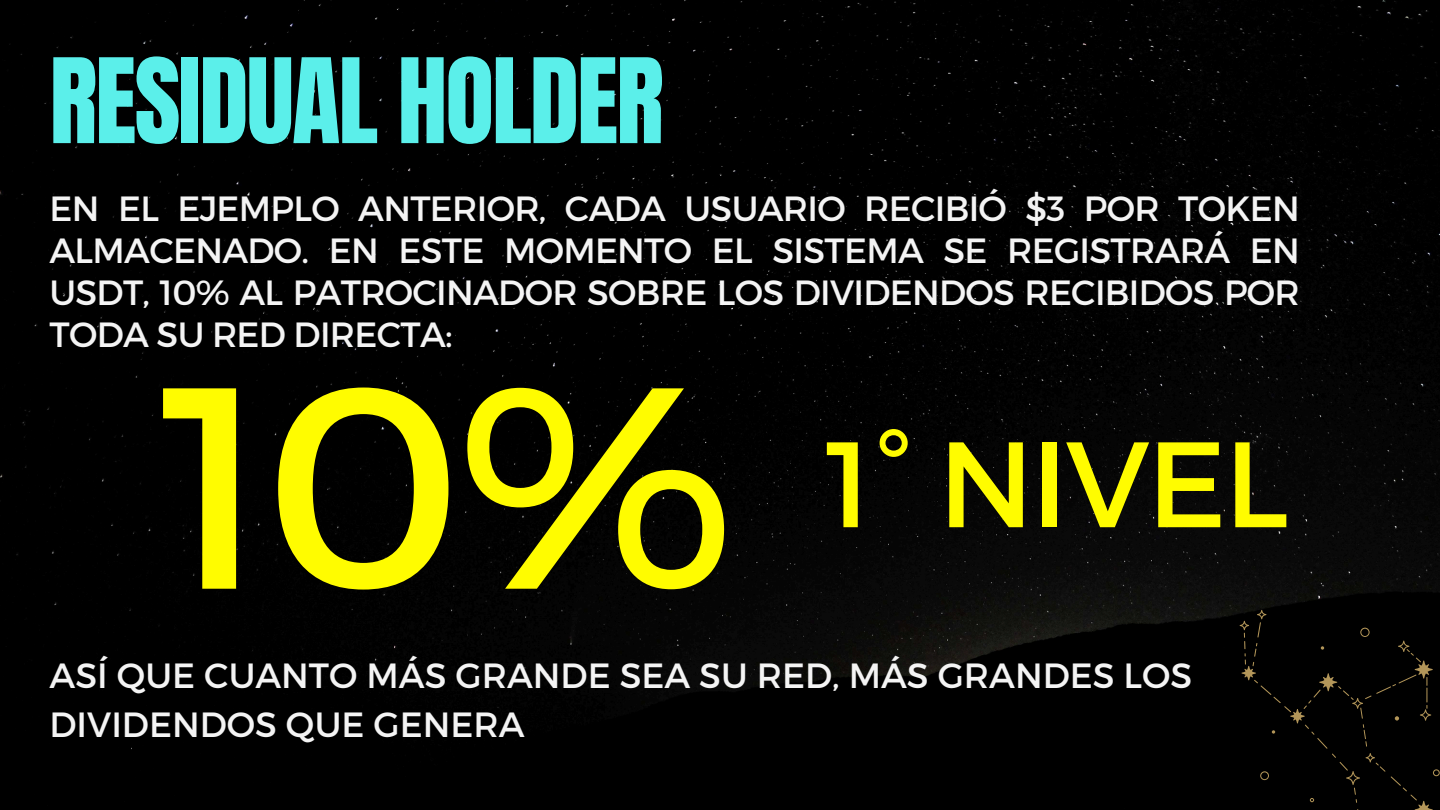
<style>
.page{position:relative;width:1440px;height:810px;background:#000}
.page>*{position:absolute;margin:0;border:0;box-sizing:border-box;transform-origin:0 0}
.t1{font:286.2px "Montserrat";color:#fffc00}
.t2{font:121.2px "Montserrat";letter-spacing:-.02em;color:#fffc00}
.t3{font:100px "Anton";letter-spacing:-.02em;color:#5befea}
.t4{font:35px/42px "Montserrat";color:#f4f4f4;text-align:justify}
</style>
<div class="page">
<div style="left:1240px;top:610px;width:200px;height:200px;background:#000"></div>
<h3 class="t3" style="left:50px;top:29px;width:616px">RESIDUAL HOLDER</h3>
<p class="t4" style="left:50px;top:186px;width:1252px">EN EL EJEMPLO ANTERIOR, CADA USUARIO RECIBIÓ $3 POR TOKEN ALMACENADO. EN ESTE MOMENTO EL SISTEMA SE REGISTRARÁ EN USDT, 10% AL PATROCINADOR SOBRE LOS DIVIDENDOS RECIBIDOS POR TODA SU RED DIRECTA:</p>
<p class="t1" style="left:159px;top:301px;width:577px">10%</p>
<h2 class="t2" style="left:825px;top:405px;width:465px">1° NIVEL</h2>
<h1 class="t4" style="left:50px;top:650px;width:1144px;line-height:48.8px">ASÍ QUE CUANTO MÁS GRANDE SEA SU RED, MÁS GRANDES LOS<br>DIVIDENDOS QUE GENERA</h1>
</div>
